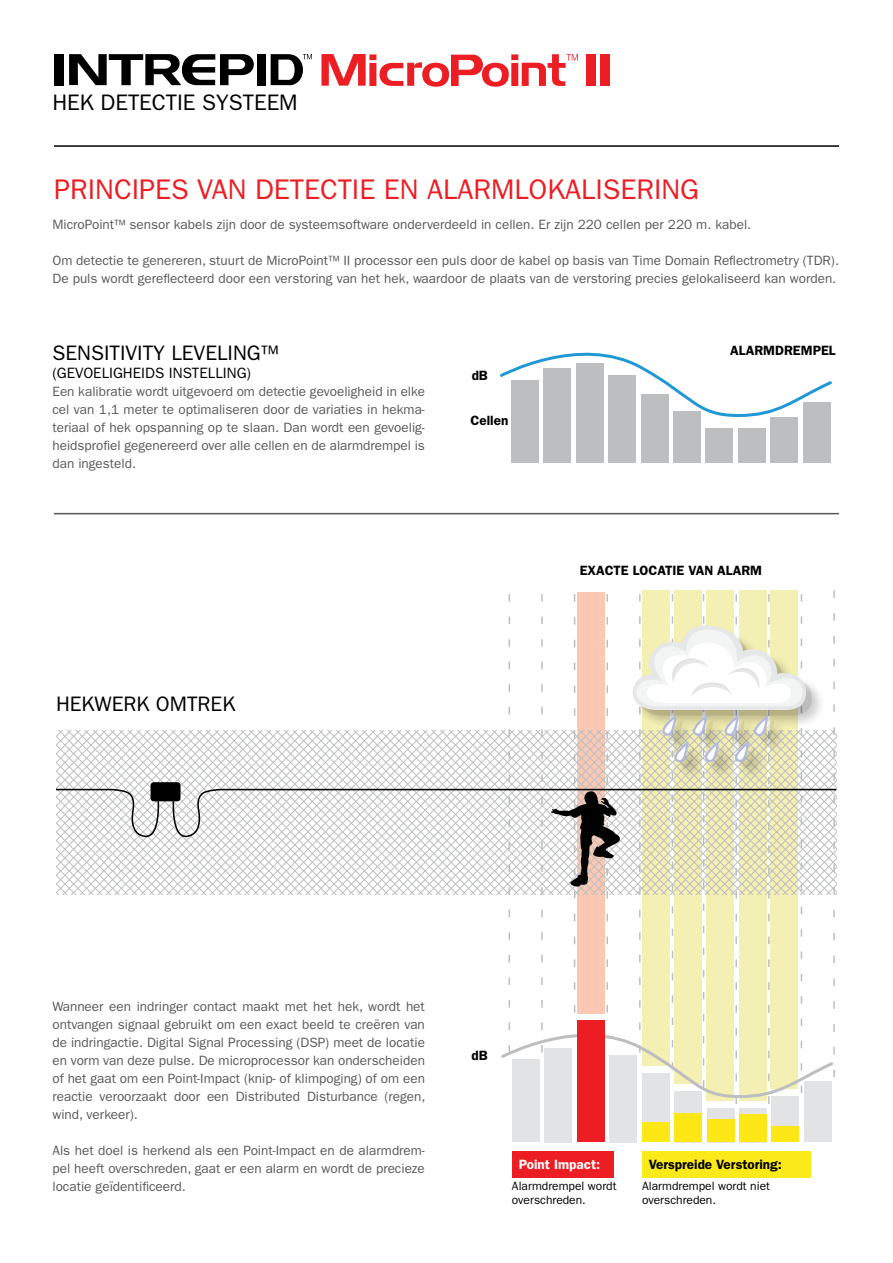
<style>
.page{position:relative;width:893px;height:1263px;background:#fff}
.page>*{position:absolute;margin:0;border:0;box-sizing:border-box;transform-origin:0 0}
.t1{font:28.5px "ITC Franklin Gothic Std";color:#ed1d24}
.t2{font:22.5px "ITC Franklin Gothic Std";color:#000}
.t3{font:21px "ITC Franklin Gothic Std";color:#000}
.t4{font:15px "ITC Franklin Gothic Std";color:#000}
.t5{font:13.5px/18px "ITC Franklin Gothic Std";color:#58595b;text-align:justify}
.t6{font:600 13.5px "ITC Franklin Gothic Std";color:#000}
.t7{font:600 13.5px "ITC Franklin Gothic Std";color:#fff}
.t8{font:12px/14.4px "ITC Franklin Gothic Std";color:#000}
</style>
<div class="page">
<hr style="left:54px;top:145px;width:785px;height:2px;background:#000">
<hr style="left:54px;top:513px;width:785px;height:1px;background:#58595b">
<div style="left:512px;top:1151px;width:102px;height:26px;background:#ed1d24"></div>
<div style="left:642px;top:1151px;width:169px;height:26px;background:#faea1a"></div>
<div style="left:54px;top:54px;width:9px;height:31px;background:#000"></div>
<div style="left:257px;top:54px;width:9px;height:31px;background:#000"></div>
<svg style="left:69px;top:54px;width:185px;height:31px"></svg>
<svg style="left:271px;top:54px;width:41px;height:31px"></svg>
<svg style="left:321px;top:54px;width:257px;height:33px"></svg>
<div style="left:586px;top:54px;width:10px;height:32px;background:#ed1d24"></div>
<div style="left:600px;top:54px;width:9px;height:32px;background:#ed1d24"></div>
<div style="left:511px;top:380px;width:28px;height:83px;background:#bcbec0"></div>
<div style="left:543px;top:368px;width:28px;height:95px;background:#bcbec0"></div>
<div style="left:576px;top:363px;width:27px;height:100px;background:#bcbec0"></div>
<div style="left:608px;top:375px;width:28px;height:88px;background:#bcbec0"></div>
<div style="left:641px;top:394px;width:27px;height:69px;background:#bcbec0"></div>
<div style="left:673px;top:412px;width:28px;height:51px;background:#bcbec0"></div>
<div style="left:706px;top:428px;width:27px;height:35px;background:#bcbec0"></div>
<div style="left:738px;top:428px;width:28px;height:35px;background:#bcbec0"></div>
<div style="left:770px;top:417px;width:28px;height:46px;background:#bcbec0"></div>
<div style="left:803px;top:402px;width:27px;height:61px;background:#bcbec0"></div>
<svg style="left:500px;top:352px;width:332px;height:66px"></svg>
<div style="left:512px;top:1060px;width:28px;height:82px;background:#e2e3e4"></div>
<div style="left:545px;top:1048px;width:27px;height:94px;background:#e2e3e4"></div>
<div style="left:577px;top:1020px;width:28px;height:122px;background:#ed1d24"></div>
<div style="left:610px;top:1055px;width:27px;height:87px;background:#e2e3e4"></div>
<div style="left:642px;top:1073px;width:27px;height:69px;background:#e2e3e4"></div>
<div style="left:674px;top:1091px;width:28px;height:51px;background:#e2e3e4"></div>
<div style="left:707px;top:1108px;width:27px;height:34px;background:#e2e3e4"></div>
<div style="left:739px;top:1108px;width:28px;height:34px;background:#e2e3e4"></div>
<div style="left:739px;top:1114px;width:28px;height:28px;background:#fee716"></div>
<div style="left:772px;top:1096px;width:27px;height:46px;background:#e2e3e4"></div>
<div style="left:804px;top:1081px;width:28px;height:61px;background:#e2e3e4"></div>
<div style="left:772px;top:1127px;width:27px;height:15px;background:#fee716"></div>
<div style="left:642px;top:1122px;width:27px;height:20px;background:#fee716"></div>
<div style="left:707px;top:1119px;width:27px;height:23px;background:#fee716"></div>
<div style="left:674px;top:1113px;width:28px;height:29px;background:#fee716"></div>
<svg style="left:56px;top:590px;width:781px;height:514px"></svg>
<h2 class="t2" style="left:52px;top:90px;width:247px">HEK DETECTIE SYSTEEM</h2>
<h1 class="t1" style="left:54px;top:173px;width:646px">PRINCIPES VAN DETECTIE EN ALARMLOKALISERING</h1>
<p class="t5" style="left:52px;top:216px;width:700px">MicroPoint™ sensor kabels zijn door de systeemsoftware onderverdeeld in cellen. Er zijn 220 cellen per 220 m. kabel.</p>
<p class="t5" style="left:52px;top:252px;width:788px">Om detectie te genereren, stuurt de MicroPoint™ II processor een puls door de kabel op basis van Time Domain Reflectrometry (TDR).<br>De puls wordt gereflecteerd door een verstoring van het hek, waardoor de plaats van de verstoring precies gelokaliseerd kan worden.</p>
<h3 class="t3" style="left:52px;top:341px;width:24px">Sensitivity</h3>
<h3 class="t3" style="left:171px;top:341px;width:23px">Leveling</h3>
<h3 class="t3" style="left:261px;top:341px;width:19px">™</h3>
<p class="t4" style="left:52px;top:364px;width:200px">(GEVOELIGHEIDS INSTELLING)</p>
<p class="t5" style="left:52px;top:382px;width:374px">Een kalibratie wordt uitgevoerd om detectie gevoeligheid in elke cel van 1,1 meter te optimaliseren door de variaties in hekma&shy;teriaal of hek opspanning op te slaan. Dan wordt een gevoelig&shy;heidsprofiel gegenereerd over alle cellen en de alarmdrempel is dan ingesteld.</p>
<p class="t6" style="left:472px;top:367px;width:18px">dB</p>
<p class="t6" style="left:470px;top:412px;width:39px">Cellen</p>
<h3 class="t3" style="left:56px;top:691px;width:181px">HEKWERK OMTREK</h3>
<p class="t6" style="left:730px;top:342px;width:107px">ALARMDREMPEL</p>
<p class="t6" style="left:580px;top:562px;width:184px">EXACTE LOCATIE VAN ALARM</p>
<p class="t5" style="left:52px;top:997px;width:375px">Wanneer een indringer contact maakt met het hek, wordt het ontvangen signaal gebruikt om een exact beeld te creëren van de indringactie. Digital Signal Processing (DSP) meet de locatie en vorm van deze pulse. De microprocessor kan onderscheiden of het gaat om een Point-Impact (knip- of klimpoging) of om een reactie veroorzaakt door een Distributed Disturbance (regen, wind, verkeer).</p>
<p class="t5" style="left:52px;top:1141px;width:374px">Als het doel is herkend als een Point-Impact en de alarmdrem&shy;pel heeft overschreden, gaat er een alarm en wordt de precieze locatie geïdentificeerd.</p>
<p class="t6" style="left:471px;top:1048px;width:18px">dB</p>
<p class="t7" style="left:519px;top:1156px;width:83px">Point Impact:</p>
<p class="t6" style="left:649px;top:1156px;width:134px">Verspreide Verstoring:</p>
<p class="t8" style="left:512px;top:1178px;width:106px">Alarmdrempel wordt overschreden.</p>
<p class="t8" style="left:642px;top:1178px;width:129px">Alarmdrempel wordt niet overschreden.</p>
</div>
